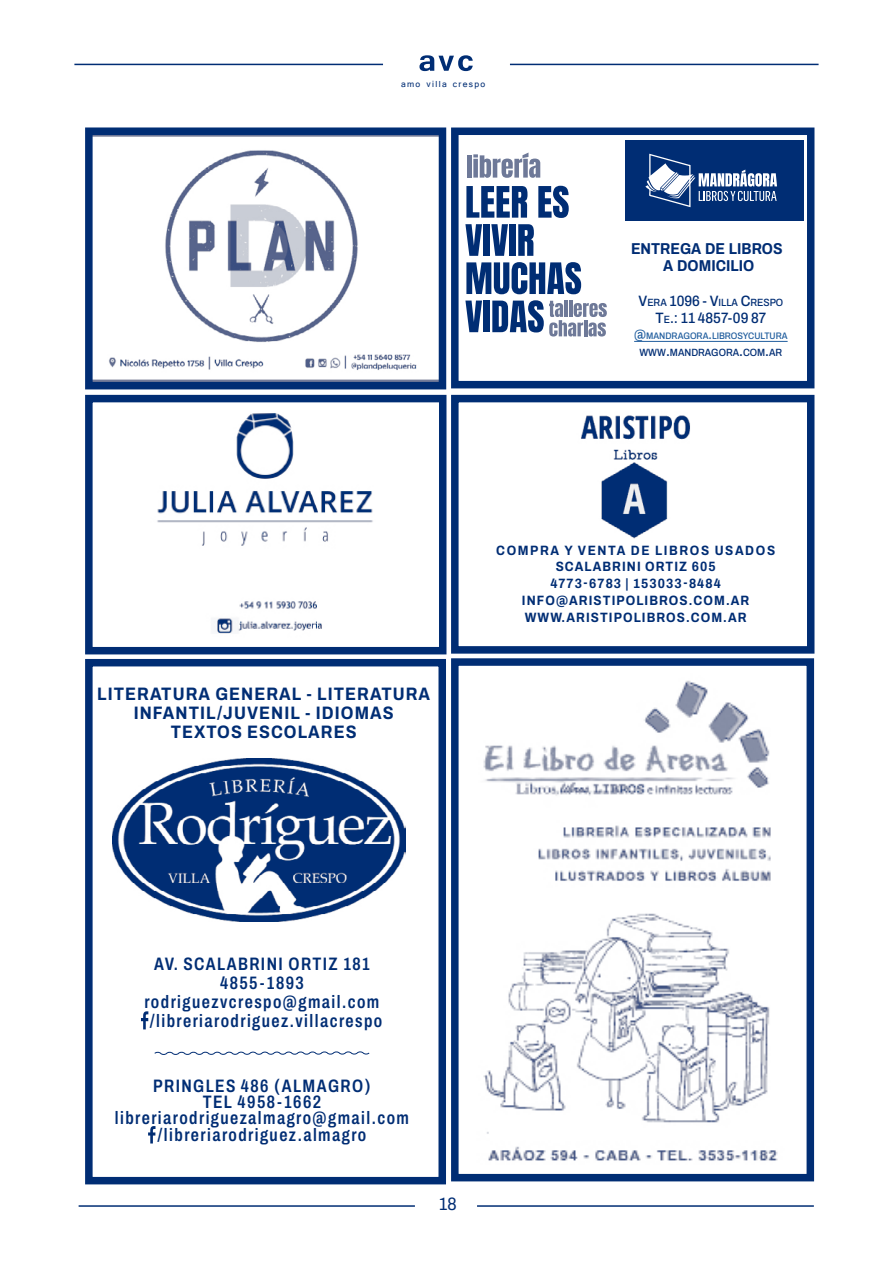
<style>
.page{position:relative;width:893px;height:1263px;background:#fff}
.page>*{position:absolute;margin:0;border:0;box-sizing:border-box;transform-origin:0 0}
.t1{font:600 18px/19.2px "Archivo Condensed";letter-spacing:.08em;color:#002d74;text-align:center}
.t2{font:700 semi-condensed 18px/19.2px "Archivo";letter-spacing:.06em;color:#002d74;text-align:center}
.t3{font:semi-condensed 18px "Archivo";color:#002d74}
.t4{font:700 semi-condensed 15.75px/16.8px "Archivo";color:#002d74;text-align:center}
.t5{font:500 semi-condensed 15px "Archivo";color:#002d74}
.t6{font:700 semi-condensed 13.5px/16.6px "Archivo";letter-spacing:.08em;color:#002d74;text-align:center}
.t7{font:11.1px "Tunga";letter-spacing:.12em;color:#002d74}
.t8{font:500 semi-condensed 10.5px "Archivo";color:#002d74}
.t9{font:500 semi-condensed 9.45px "Archivo";color:#215e9e}
.s1{font-size:15px}
.s2{font-size:10.5px}
.s3{font-size:13.5px}
.s4{font-family:"Tunga";font-stretch:normal;font-size:11.1px;color:#fff}
</style>
<div class="page">
<hr style="left:74px;top:64px;width:309px;height:1px;background:#002d74">
<hr style="left:510px;top:64px;width:309px;height:1px;background:#002d74">
<svg style="left:419px;top:55px;width:54px;height:16px"></svg>
<hr style="left:79px;top:1205px;width:336px;height:2px;background:#002d74">
<hr style="left:477px;top:1205px;width:337px;height:2px;background:#002d74">
<div style="left:85px;top:659px;width:361px;height:525px;border:8px solid #002d74"></div>
<img style="left:113px;top:758px;width:292px;height:164px">
<svg style="left:154px;top:1051px;width:216px;height:4px"></svg>
<svg style="left:141px;top:1011px;width:7px;height:18px"></svg>
<svg style="left:148px;top:1126px;width:7px;height:17px"></svg>
<img style="left:483px;top:680px;width:295px;height:481px">
<div style="left:451px;top:658px;width:363px;height:523px;border:8px solid #002d74"></div>
<hr style="left:634px;top:341px;width:154px;height:1px;background:#215e9e">
<div style="left:625px;top:140px;width:179px;height:81px;background:#002d74"></div>
<svg style="left:645px;top:154px;width:132px;height:53px"></svg>
<svg style="left:466px;top:186px;width:61px;height:32px"></svg>
<svg style="left:538px;top:186px;width:31px;height:32px"></svg>
<svg style="left:465px;top:224px;width:17px;height:32px"></svg>
<div style="left:484px;top:224px;width:6px;height:32px;background:#002d74"></div>
<svg style="left:491px;top:224px;width:17px;height:32px"></svg>
<div style="left:509px;top:224px;width:7px;height:32px;background:#002d74"></div>
<svg style="left:518px;top:224px;width:16px;height:32px"></svg>
<svg style="left:466px;top:262px;width:115px;height:32px"></svg>
<svg style="left:465px;top:301px;width:17px;height:31px"></svg>
<div style="left:484px;top:301px;width:6px;height:31px;background:#002d74"></div>
<svg style="left:492px;top:300px;width:115px;height:36px"></svg>
<div style="left:467px;top:155px;width:5px;height:23px;background:#6e7998"></div>
<svg style="left:473px;top:153px;width:67px;height:25px"></svg>
<div style="left:451px;top:128px;width:363px;height:260px;border:8px solid #002d74"></div>
<div style="left:451px;top:395px;width:363px;height:259px;border:8px solid #002d74"></div>
<img style="left:550px;top:403px;width:171px;height:60px">
<img style="left:601px;top:463px;width:67px;height:76px">
<img style="left:157px;top:413px;width:216px;height:221px">
<div style="left:85px;top:395px;width:361px;height:259px;border:8px solid #002d74"></div>
<img style="left:94px;top:136px;width:343px;height:244px">
<div style="left:85px;top:127px;width:361px;height:262px;border:8px solid #002d74"></div>
<p class="t7" style="left:401px;top:77px;width:86px">amo villa crespo</p>
<p class="t4" style="left:631px;top:240px;width:153px">ENTREGA DE LIBROS<br>A DOMICILIO</p>
<p class="t8" style="left:638px;top:294px;width:146px"><span class="s1">V</span>ERA <span class="s1">1096 - V</span>ILLA <span class="s1">C</span>RESPO</p>
<p class="t5" style="left:656px;top:306px;width:112px">T<span class="s2">E</span>.: 11 4857-09 87</p>
<p class="t9" style="left:634px;top:329px;width:155px"><span class="s3">@</span>MANDRAGORA<span class="s3">.</span>LIBROSYCULTURA</p>
<p class="t8" style="left:639px;top:345px;width:144px">WWW<span class="s1">.</span>MANDRAGORA<span class="s1">.</span>COM<span class="s1">.</span>AR</p>
<p class="t2" style="left:97px;top:684px;width:335px">LITERATURA GENERAL - LITERATURA<br>INFANTIL/JUVENIL - IDIOMAS<br>TEXTOS ESCOLARES</p>
<p class="t6" style="left:496px;top:542px;width:280px">COMPRA Y VENTA DE LIBROS USADOS<br>SCALABRINI ORTIZ 605<br>4773-6783 | 153033-8484<br>INFO@ARISTIPOLIBROS.COM.AR<br>WWW.ARISTIPOLIBROS.COM.AR</p>
<p class="t1" style="left:145px;top:954px;width:239px">AV. SCALABRINI ORTIZ 181<br>4855-1893 rodriguezvcrespo@gmail.com /libreriarodriguez.villacrespo</p>
<p class="t1" style="left:115px;top:1078px;width:296px;line-height:16.2px">PRINGLES 486 (ALMAGRO)<br>TEL 4958-1662 libreriarodriguezalmagro@gmail.com /libreriarodriguez.almagro</p>
<p class="t3" style="left:439px;top:1190px;width:19px">1 8<span class="s4">x</span></p>
</div>
